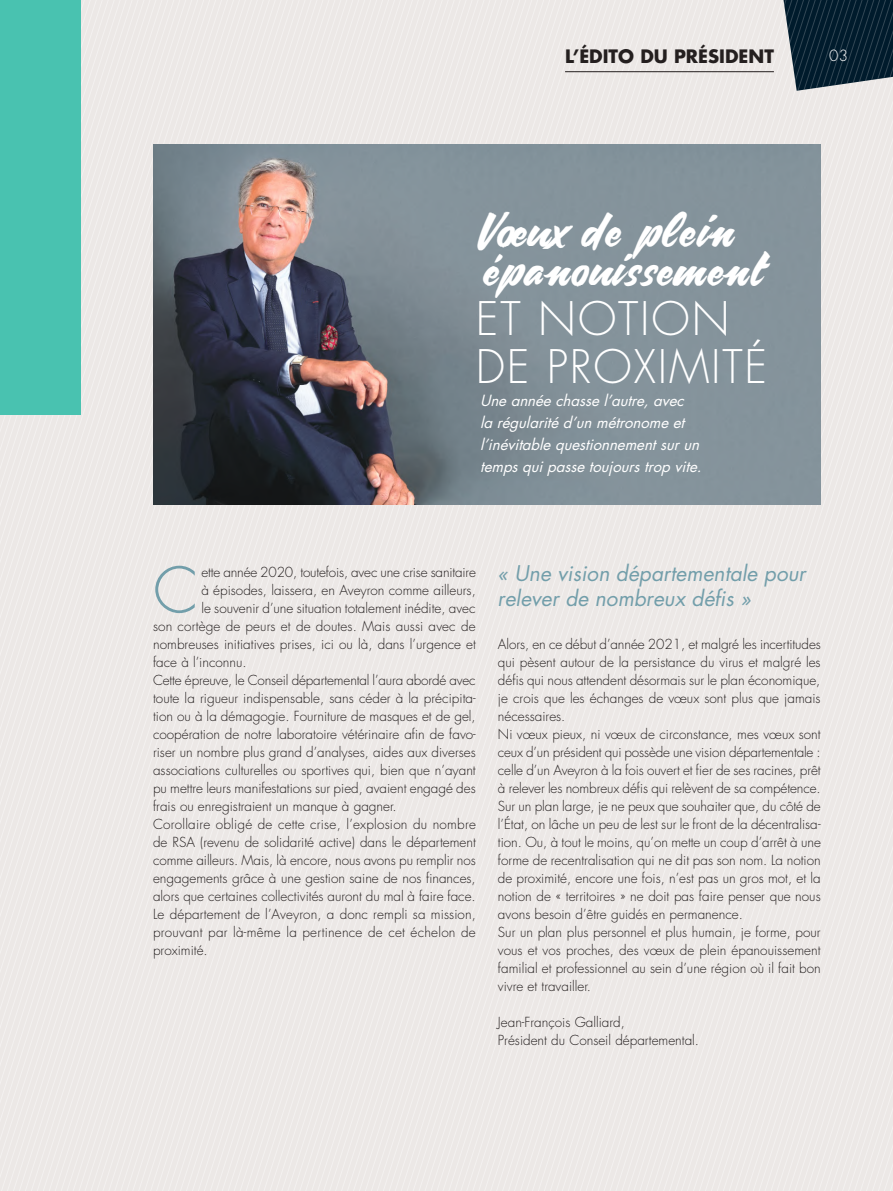
<style>
.page{position:relative;width:893px;height:1191px;background:#ece8e6}
.page>*{position:absolute;margin:0;border:0;box-sizing:border-box;transform-origin:0 0}
.t1{font:300 61.2px "Futura Std";color:#729eaa}
.t2{font:46.5px/39px "Carosello";letter-spacing:.03em;color:#fff}
.t3{font:300 45px/48px "Futura Std";letter-spacing:.04em;color:#fff}
.t4{font:italic 21px/25.5px "Futura";color:#729eaa}
.t5{font:700 18px "Futura Std";color:#241f1f}
.t6{font:italic 15px/21.8px "Futura Std";color:#fff}
.t7{font:300 15px "Futura Std";color:#fff}
.t8{font:300 13.5px/18px "Futura Std";color:#241f1f}
.t9{font:300 13.5px "Futura Std";letter-spacing:.02em;color:#241f1f}
</style>
<div class="page">
<div style="left:0;top:0;width:81px;height:414px;background:#49c2b0"></div>
<svg style="left:783px;top:0;width:110px;height:91px;background:#283e4b"></svg>
<hr style="left:565px;top:71px;width:209px;height:1px;background:#241f1f">
<img style="left:153px;top:144px;width:668px;height:360px">
<h3 class="t5" style="left:565px;top:45px;width:210px">L’ÉDITO DU PRÉSIDENT</h3>
<p class="t7" style="left:829px;top:47px;width:21px">03</p>
<h2 class="t2" style="left:478px;top:215px;width:286px">Voeux de plein épanouissement</h2>
<h3 class="t3" style="left:476px;top:296px;width:293px">ET NOTION<br>DE PROXIMITÉ</h3>
<p class="t6" style="left:480px;top:390px;width:227px">Uneannéechassel’autre,avec la régularitéd’unmétronomeet l’inévitablequestionnementsurun tempsquipassetoujourstrop vite.</p>
<h1 class="t1" style="left:153px;top:553px;width:47px">C</h1>
<p class="t8" style="left:201px;top:563px;width:276px">ette année 2020, toutefois, avec une crise sanitaire</p>
<p class="t8" style="left:201px;top:581px;width:276px">à épisodes, laissera, en Aveyron comme ailleurs,</p>
<p class="t8" style="left:201px;top:599px;width:276px">le souvenir d’une situation totalement inédite, avec</p>
<p class="t8" style="left:153px;top:617px;width:324px">son cortège de peurs et de doutes. Mais aussi avec de</p>
<p class="t8" style="left:153px;top:635px;width:324px">nombreuses initiatives prises, ici ou là, dans l’urgence et</p>
<p class="t8" style="left:153px;top:653px;width:95px">face à l’inconnu.</p>
<p class="t8" style="left:153px;top:671px;width:324px">Cette épreuve, le Conseil départemental l’aura abordé avec</p>
<p class="t8" style="left:153px;top:689px;width:324px">toute la rigueur indispensable, sans céder à la précipita-</p>
<p class="t8" style="left:153px;top:707px;width:324px">tion ou à la démagogie. Fourniture de masques et de gel,</p>
<p class="t8" style="left:153px;top:725px;width:324px">coopération de notre laboratoire vétérinaire afin de favo-</p>
<p class="t8" style="left:153px;top:743px;width:324px">riser un nombre plus grand d’analyses, aides aux diverses</p>
<p class="t8" style="left:153px;top:761px;width:324px">associations culturelles ou sportives qui, bien que n’ayant</p>
<p class="t8" style="left:153px;top:779px;width:324px">pu mettre leurs manifestations sur pied, avaient engagé des</p>
<p class="t8" style="left:153px;top:797px;width:245px">frais ou enregistraient un manque à gagner.</p>
<p class="t8" style="left:153px;top:815px;width:324px">Corollaire obligé de cette crise, l’explosion du nombre</p>
<p class="t8" style="left:153px;top:833px;width:324px">de RSA (revenu de solidarité active) dans le département</p>
<p class="t8" style="left:153px;top:851px;width:324px">comme ailleurs. Mais, là encore, nous avons pu remplir nos</p>
<p class="t8" style="left:153px;top:869px;width:324px">engagements grâce à une gestion saine de nos finances,</p>
<p class="t8" style="left:153px;top:887px;width:324px">alors que certaines collectivités auront du mal à faire face.</p>
<p class="t8" style="left:153px;top:905px;width:324px">Le département de l’Aveyron, a donc rempli sa mission,</p>
<p class="t9" style="left:153px;top:923px;width:324px">prouvant par là-même la pertinence de cet échelon de</p>
<p class="t8" style="left:153px;top:941px;width:56px">proximité.</p>
<h3 class="t4" style="left:498px;top:560px;width:310px">« Une vision départementale pour relever de nombreux défis »</h3>
<p class="t8" style="left:498px;top:635px;width:324px">Alors, en ce début d’année 2021, et malgré les incertitudes qui pèsent autour de la persistance du virus et malgré les défis qui nous attendent désormais sur le plan économique, je crois que les échanges de vœux sont plus que jamais nécessaires.<br>Ni vœux pieux, ni vœux de circonstance, mes vœux sont ceux d’un président qui possède une vision départementale : celle d’un Aveyron à la fois ouvert et fier de ses racines, prêt à relever les nombreux défis qui relèvent de sa compétence.<br>Sur un plan large, je ne peux que souhaiter que, du côté de l’État, on lâche un peu de lest sur le front de la décentralisa&shy;tion. Ou, à tout le moins, qu’on mette un coup d’arrêt à une forme de recentralisation qui ne dit pas son nom. La notion de proximité, encore une fois, n’est pas un gros mot, et la notion de « territoires » ne doit pas faire penser que nous avons besoin d’être guidés en permanence.<br>Sur un plan plus personnel et plus humain, je forme, pour vous et vos proches, des vœux de plein épanouissement familial et professionnel au sein d’une région où il fait bon vivre et travailler.</p>
<p class="t8" style="left:498px;top:1013px;width:203px">Jean-François Galliard,<br>Président du Conseil départemental.</p>
</div>
